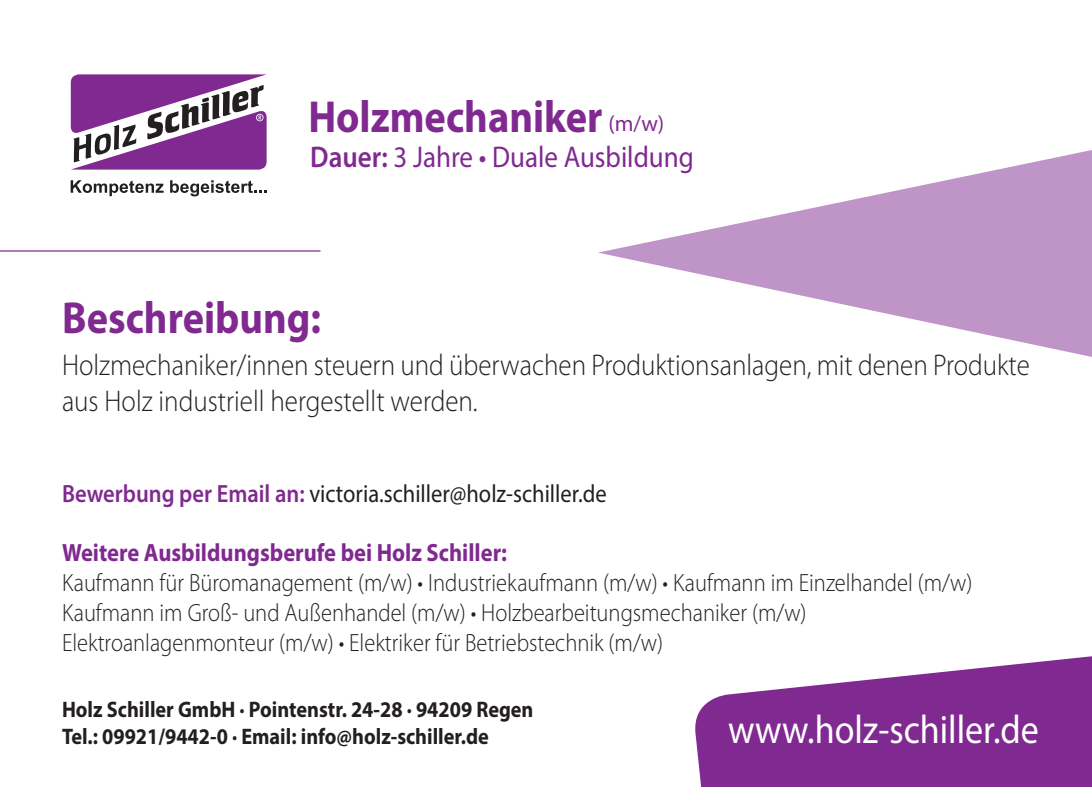
<style>
.page{position:relative;width:1092px;height:787px;background:#fff}
.page>*{position:absolute;margin:0;border:0;box-sizing:border-box;transform-origin:0 0}
.t1{font:700 45px "Myriad Pro";color:#802990;scale:.9 1}
.t2{font:40px "Myriad Pro";color:#fff;scale:.9 1}
.t3{font:300 30px/36px "Myriad Pro";color:#231f20;scale:.9 1}
.t4{font:30px "Myriad Pro";color:#802990;scale:.9 1}
.t5{font:300 25px "Myriad Pro";color:#231f20;scale:.9 1}
.t6{font:25px "Myriad Pro";color:#231f20;scale:.9 1}
.t7{font:700 25px "Myriad Pro";color:#802990;scale:.9 1}
.t8{font:700 22.5px "Myriad Pro";color:#231f20;scale:.9 1}
.t9{font:22.5px "Myriad Pro";color:#802990}
.s1{font-weight:600}
.s2{font-weight:600;color:#802990}
</style>
<div class="page">
<svg style="left:598px;top:150px;width:493px;height:207px"></svg>
<svg style="left:70px;top:74px;width:197px;height:123px"></svg>
<hr style="left:0;top:250px;width:320px;height:1px;background:#802990">
<svg style="left:695px;top:656px;width:396px;height:131px;fill:#802990"></svg>
<p class="t1" style="left:308px;top:87px;width:328px">Holzmechaniker</p>
<p class="t9" style="left:608px;top:110px;width:57px">(m/w)</p>
<p class="t4" style="left:310px;top:138px;width:428px"><span class="s1">Dauer:</span> 3 Jahre • Duale Ausbildung</p>
<p class="t1" style="left:62px;top:289px;width:289px">Beschreibung:</p>
<p class="t3" style="left:62px;top:347px;width:1076px">Holzmechaniker/innen steuern und überwachen Produktionsanlagen, mit denen Produkte aus Holz industriell hergestellt werden.</p>
<p class="t6" style="left:62px;top:478px;width:606px"><span class="s2">Bewerbung per Email an:</span> victoria.schiller@holz-schiller.de</p>
<p class="t7" style="left:62px;top:536px;width:496px">Weitere Ausbildungsberufe bei Holz Schiller:</p>
<p class="t5" style="left:62px;top:567px;width:1012px">Kaufmann für Büromanagement (m/w) • Industriekaufmann (m/w) • Kaufmann im Einzelhandel (m/w)</p>
<p class="t5" style="left:62px;top:597px;width:828px">Kaufmann im Groß- und Außenhandel (m/w) • Holzbearbeitungsmechaniker (m/w)</p>
<p class="t5" style="left:62px;top:627px;width:669px">Elektroanlagenmonteur (m/w) • Elektriker für Betriebstechnik (m/w)</p>
<p class="t8" style="left:62px;top:695px;width:525px">Holz Schiller GmbH · Pointenstr. 24-28 · 94209 Regen</p>
<p class="t8" style="left:62px;top:722px;width:476px">Tel.: 09921/9442-0 · Email: info@holz-schiller.de</p>
<p class="t2" style="left:728px;top:704px;width:347px">www.holz-schiller.de</p>
</div>
